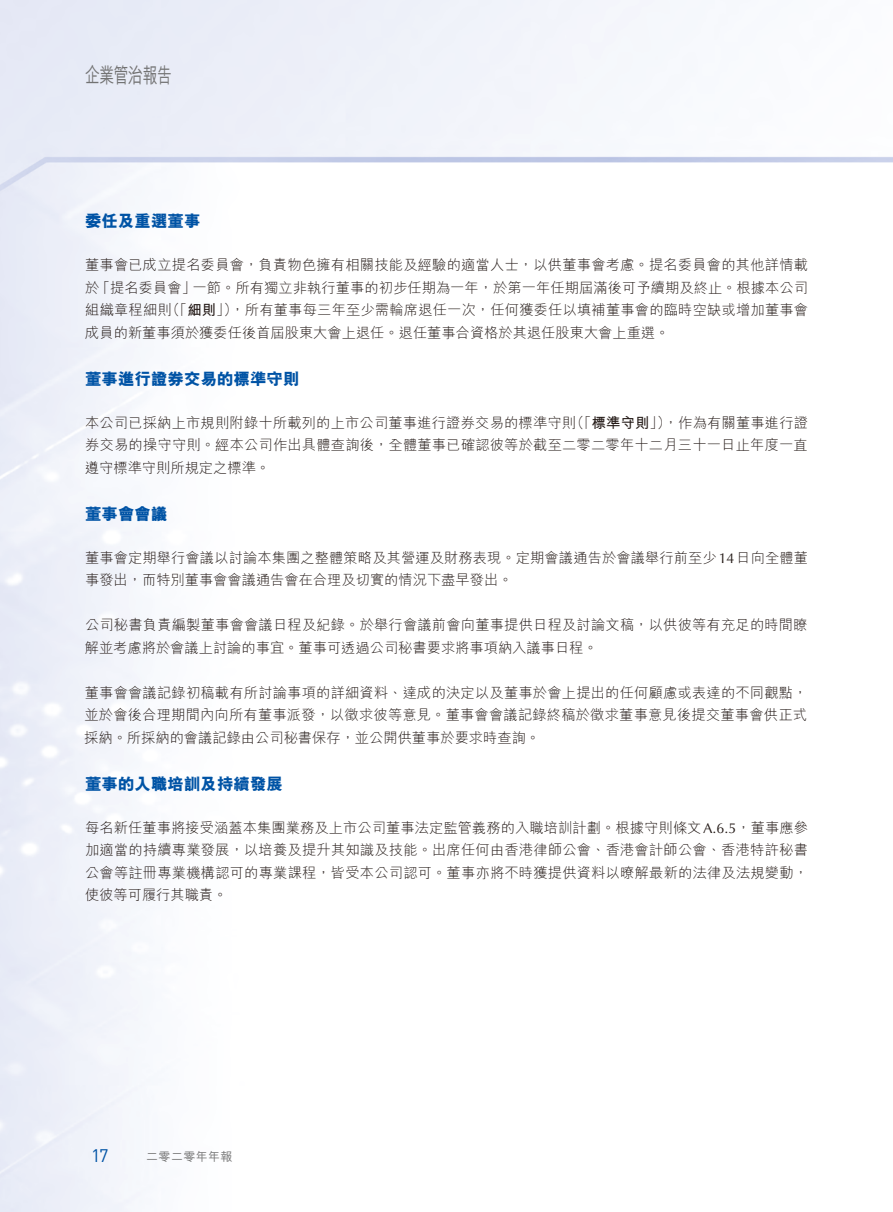
<style>
.page{position:relative;width:893px;height:1212px;background:#fff}
.page>*{position:absolute;margin:0;border:0;box-sizing:border-box;transform-origin:0 0}
.t1{font:500 21px "M Hei HK";letter-spacing:-.02em;color:#727272;scale:.7 1}
.t2{font:18px "DIN";color:#0053a5}
.t3{font:800 16.5px "M Hei HK";color:#0053a5}
.t4{font:300 14.25px/22.5px "M Hei HK";letter-spacing:.015em;color:#231916}
.t5{font:500 12px "M Hei HK";letter-spacing:.03em;color:#727272}
.s1{font-weight:700}
.s2{font-family:"Optima LT Std";font-weight:400}
</style>
<div class="page">
<h1 class="t1" style="left:85px;top:60px;width:125px">企業管治報告</h1>
<p class="t3" style="left:85px;top:213px;width:117px">委任及重選董事</p>
<p class="t4" style="left:85px;top:254px;width:725px;text-align:right">董事會已成立提名委員會，負責物色擁有相關技能及經驗的適當人士，以供董事會考慮。提名委員會的其他詳情載一節。所有獨立非執行董事的初步任期為一年，於第一年任期屆滿後可予續期及終止。根據本公司</p>
<p class="t4" style="left:96px;top:276px;width:102px">「提名委員會」</p>
<p class="t4" style="left:85px;top:276px;width:16px">於</p>
<p class="t4" style="left:166px;top:299px;width:73px">（「<span class="s1">細則</span>」）</p>
<p class="t4" style="left:231px;top:299px;width:579px">，所有董事每三年至少需輪席退任一次，任何獲委任以填補董事會的臨時空缺或增加董事會</p>
<p class="t4" style="left:85px;top:299px;width:586px">組織章程細則<br>成員的新董事須於獲委任後首屆股東大會上退任。退任董事合資格於其退任股東大會上重選。</p>
<p class="t3" style="left:85px;top:370px;width:216px">董事進行證券交易的標準守則</p>
<p class="t4" style="left:570px;top:411px;width:102px">（「<span class="s1">標準守則</span>」）</p>
<p class="t4" style="left:85px;top:411px;width:724px">本公司已採納上市規則附錄十所載列的上市公司董事進行證券交易的標準守則<br>券交易的操守守則。經本公司作出具體查詢後，全體董事已確認彼等於截至二零二零年十二月三十一日止年度一直遵守標準守則所規定之標準。</p>
<p class="t3" style="left:85px;top:505px;width:84px">董事會會議</p>
<p class="t4" style="left:85px;top:546px;width:724px">董事會定期舉行會議以討論本集團之整體策略及其營運及財務表現。定期會議通告於會議舉行前至少<span class="s2">14</span>日向全體董事發出，而特別董事會會議通告會在合理及切實的情況下盡早發出。</p>
<p class="t4" style="left:85px;top:614px;width:724px">公司秘書負責編製董事會會議日程及紀錄。於舉行會議前會向董事提供日程及討論文稿，以供彼等有充足的時間瞭解並考慮將於會議上討論的事宜。董事可透過公司秘書要求將事項納入議事日程。</p>
<p class="t4" style="left:84px;top:681px;width:725px;text-align:justify">董事會會議記錄初稿載有所討論事項的詳細資料、達成的決定以及董事於會上提出的任何顧慮或表達的不同觀點，並於會後合理期間內向所有董事派發，以徵求彼等意見。董事會會議記錄終稿於徵求董事意見後提交董事會供正式採納。所採納的會議記錄由公司秘書保存，並公開供董事於要求時查詢。</p>
<p class="t3" style="left:85px;top:775px;width:199px">董事的入職培訓及持續發展</p>
<p class="t4" style="left:85px;top:816px;width:724px;text-align:justify">每名新任董事將接受涵蓋本集團業務及上市公司董事法定監管義務的入職培訓計劃。根據守則條文<span class="s2">A.6.5</span>，董事應參加適當的持續專業發展，以培養及提升其知識及技能。出席任何由香港律師公會、香港會計師公會、香港特許秘書公會等註冊專業機構認可的專業課程，皆受本公司認可。董事亦將不時獲提供資料以暸解最新的法律及法規變動，使彼等可履行其職責。</p>
<p class="t4" style="left:664px;top:411px;width:146px">，作為有關董事進行證</p>
<p class="t2" style="left:91px;top:1144px;width:19px">17</p>
<p class="t5" style="left:146px;top:1148px;width:88px">二零二零年年報</p>
</div>
